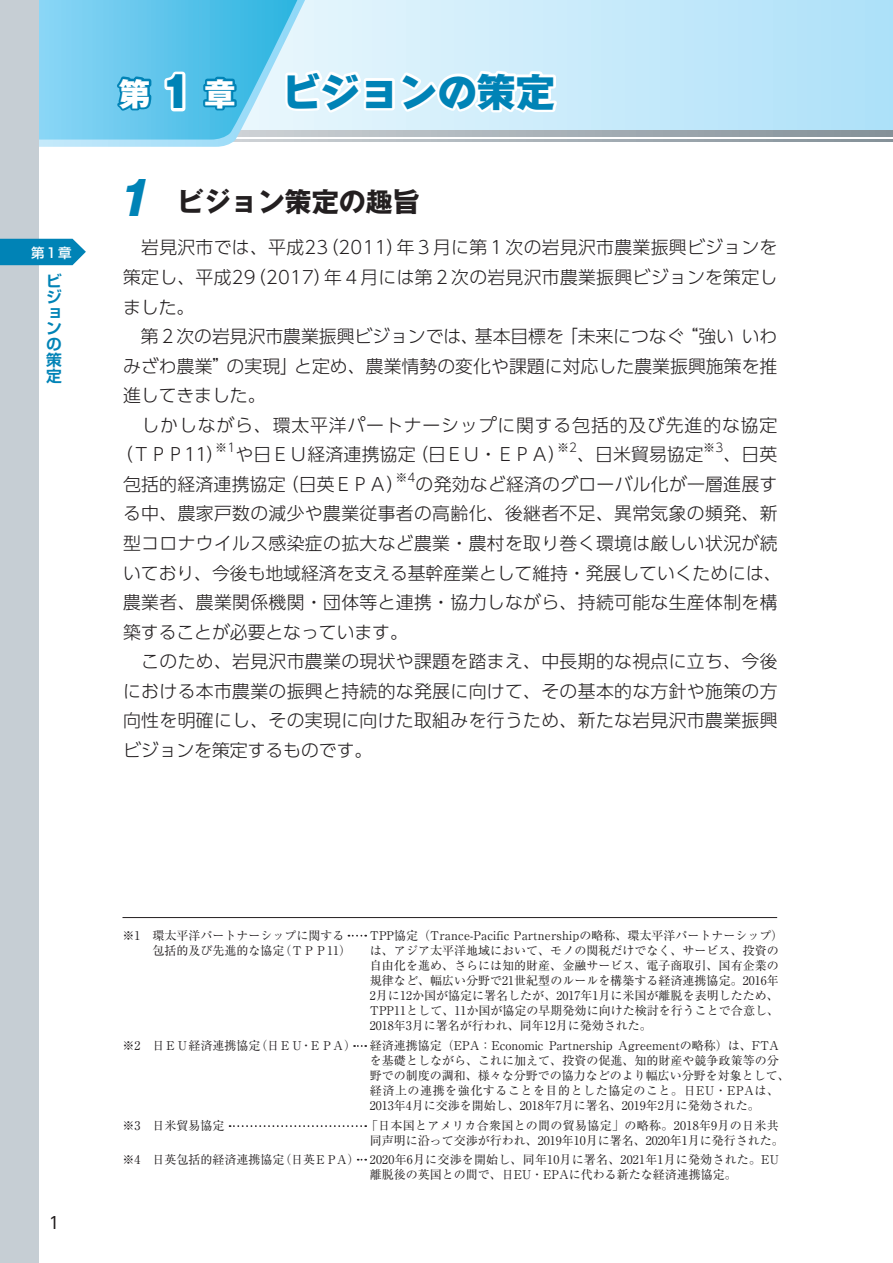
<style>
.page{position:relative;width:893px;height:1263px;background:#fff}
.page>*{position:absolute;margin:0;border:0;box-sizing:border-box;transform-origin:0 0}
.t1{font:800 39px "Wanpaku GN Std";color:#0083b6}
.t2{font:800 31.5px "Gothic MB101 Pro";color:#fff}
.t3{font:700 27px "Gothic MB101 Pro";color:#231f20}
.t4{font:300 17.85px/29.5px "UD Shin Go Pro";letter-spacing:.015em;color:#231f20}
.t5{font:300 17.85px/29.5px "UD Shin Go Pro";letter-spacing:.05em;color:#231f20}
.t6{font:16.5px "UD Shin Go Pro";color:#231f20}
.t7{font:700 15.75px/15.8px "Shin Go Pro De";color:#0083b6;text-align:justify}
.t8{font:500 13.5px "Shin Go Pro";color:#fff}
.t9{font:12px/15px "Ryumin Pr 5";color:#231f20}
.t10{font:300 12px "UD Shin Go Pro";color:#231f20}
.s1{font-size:42px;color:#0083b6}
.s2{font-family:"Gothic MB101 Pro"}
.s3{font-style:italic;font-size:46.95px;color:#0083b6}
</style>
<div class="page">
<svg style="left:563px;top:0;width:330px;height:131px;background:#bce5f9"></svg>
<svg style="left:563px;top:131px;width:330px;height:6px;background:#95a0a7"></svg>
<svg style="left:563px;top:139px;width:330px;height:2px"></svg>
<svg style="left:38px;top:0;width:525px;height:147px;background:#a9ddf2"></svg>
<div style="left:0;top:0;width:38px;height:1263px;background:#c6ced4"></div>
<svg style="left:0;top:239px;width:86px;height:26px;background:#138cbb"></svg>
<hr style="left:122px;top:917px;width:655px;height:1px;background:#231f20">
<svg style="left:348px;top:935px;width:18px;height:1px"></svg>
<svg style="left:354px;top:1045px;width:12px;height:2px"></svg>
<svg style="left:230px;top:1125px;width:136px;height:2px"></svg>
<p class="t8" style="left:31px;top:242px;width:42px">第１章</p>
<h3 class="t7" style="left:46px;top:271px;width:17px">ビジョンの策定</h3>
<h2 class="t2" style="left:119px;top:67px;width:118px">第<span class="s1">1</span>章</h2>
<h1 class="t1" style="left:282px;top:63px;width:274px">ビジョンの<span class="s2">策定</span></h1>
<h3 class="t3" style="left:114px;top:179px;width:308px"><span class="s3">1</span> ビジョン策定の趣旨</h3>
<h3 class="t4" style="left:123px;top:232px;width:656px">　岩見沢市では、平成23（2011）年３月に第１次の岩見沢市農業振興ビジョンを策定し、平成29（2017）年４月には第２次の岩見沢市農業振興ビジョンを策定しました。<br>　第２次の岩見沢市農業振興ビジョンでは、基本目標を「未来につなぐ“強い いわみざわ農業”の実現」と定め、農業情勢の変化や課題に対応した農業振興施策を推進してきました。</h3>
<h3 class="t5" style="left:115px;top:409px;width:664px;text-indent:26px">しかしながら、環太平洋パートナーシップに関する包括的及び先進的な協定（ＴＰＰ11）</h3>
<p class="t10" style="left:215px;top:438px;width:22px">※1</p>
<h3 class="t4" style="left:235px;top:439px;width:332px">や日ＥＵ経済連携協定（日ＥＵ・ＥＰＡ）</h3>
<p class="t10" style="left:557px;top:438px;width:22px">※2</p>
<h3 class="t4" style="left:577px;top:439px;width:128px">、日米貿易協定</h3>
<p class="t10" style="left:703px;top:438px;width:22px">※3</p>
<h3 class="t4" style="left:723px;top:439px;width:55px">、日英</h3>
<h3 class="t4" style="left:123px;top:469px;width:283px">包括的経済連携協定（日英ＥＰＡ）</h3>
<p class="t10" style="left:395px;top:468px;width:22px">※4</p>
<p class="t4" style="left:123px;top:469px;width:660px;text-indent:292px">の発効など経済のグローバル化が一層進展する中、農家戸数の減少や農業従事者の高齢化、後継者不足、異常気象の頻発、新型コロナウイルス感染症の拡大など農業・農村を取り巻く環境は厳しい状況が続いており、今後も地域経済を支える基幹産業として維持・発展していくためには、農業者、農業関係機関・団体等と連携・協力しながら、持続可能な生産体制を構築することが必要となっています。<br>　このため、岩見沢市農業の現状や課題を踏まえ、中長期的な視点に立ち、今後における本市農業の振興と持続的な発展に向けて、その基本的な方針や施策の方向性を明確にし、その実現に向けた取組みを行うため、新たな岩見沢市農業振興ビジョンを策定するものです。</p>
<h3 class="t6" style="left:49px;top:1209px;width:12px">1</h3>
<p class="t9" style="left:123px;top:927px;width:230px">※1　環太平洋パートナーシップに関する　　 包括的及び先進的な協定（ＴＰＰ11）</p>
<p class="t9" style="left:123px;top:1037px;width:235px">※2　日ＥＵ経済連携協定（日ＥＵ・ＥＰＡ）</p>
<p class="t9" style="left:123px;top:1117px;width:104px">※3　日米貿易協定</p>
<p class="t9" style="left:123px;top:1151px;width:239px">※4　日英包括的経済連携協定（日英ＥＰＡ）</p>
<p class="t9" style="left:370px;top:927px;width:415px">TPP協定（Trance-Pacific Partnershipの略称、環太平洋パートナーシップ）は、アジア太平洋地域において、モノの関税だけでなく、サービス、投資の自由化を進め、さらには知的財産、金融サービス、電子商取引、国有企業の規律など、幅広い分野で21世紀型のルールを構築する経済連携協定。2016年2月に12か国が協定に署名したが、2017年1月に米国が離脱を表明したため、TPP11として、11か国が協定の早期発効に向けた検討を行うことで合意し、2018年3月に署名が行われ、同年12月に発効された。</p>
<p class="t9" style="left:370px;top:1037px;width:422px">経済連携協定（EPA：Economic Partnership Agreementの略称）は、FTAを基礎としながら、これに加えて、投資の促進、知的財産や競争政策等の分野での制度の調和、様々な分野での協力などのより幅広い分野を対象として、経済上の連携を強化することを目的とした協定のこと。日EU・EPAは、2013年4月に交渉を開始し、2018年7月に署名、2019年2月に発効された。</p>
<p class="t9" style="left:366px;top:1117px;width:419px;text-align:center">「日本国とアメリカ合衆国との間の貿易協定」の略称。2018年9月の日米共同声明に沿って交渉が行われ、2019年10月に署名、2020年1月に発行された。</p>
<p class="t9" style="left:370px;top:1151px;width:410px">2020年6月に交渉を開始し、同年10月に署名、2021年1月に発効された。EU離脱後の英国との間で、日EU・EPAに代わる新たな経済連携協定。</p>
</div>
